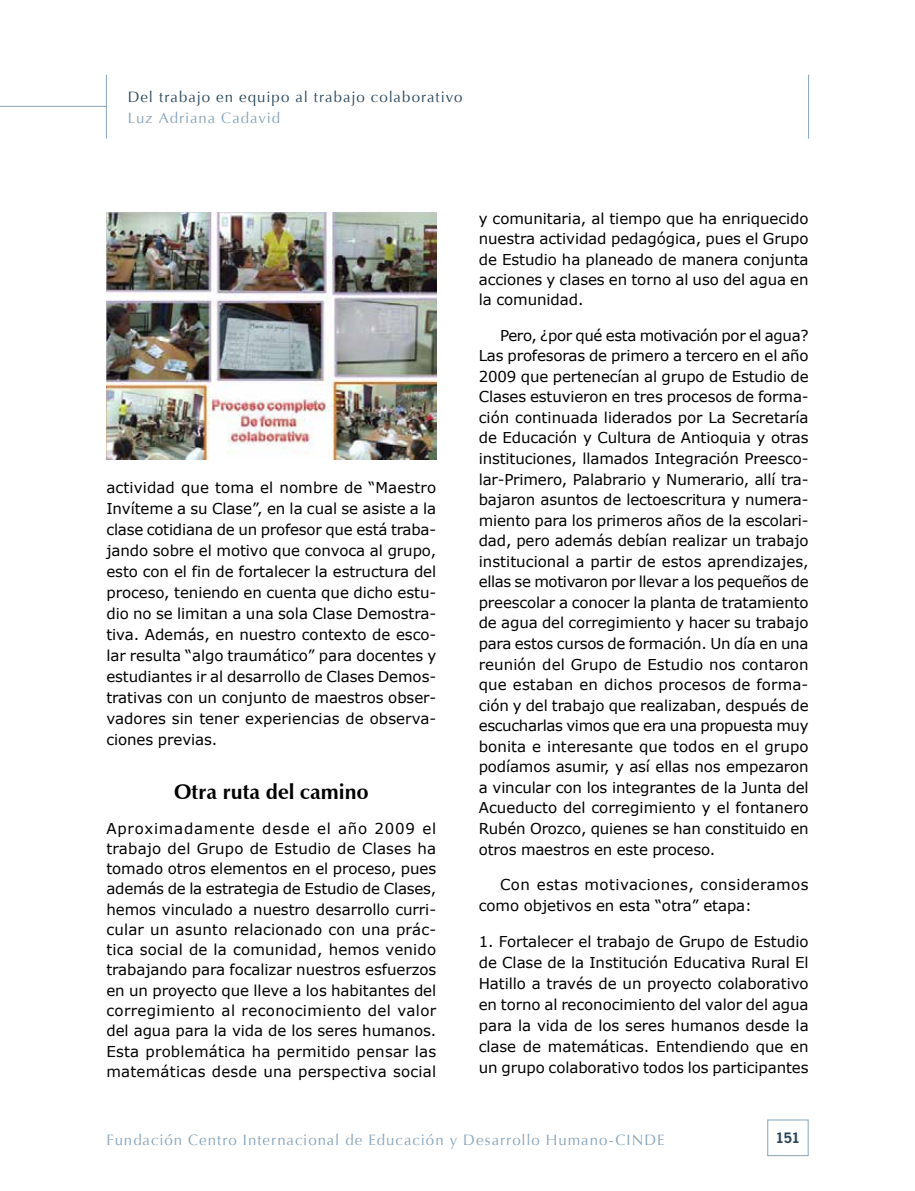
<style>
.page{position:relative;width:915px;height:1191px;background:#fff}
.page>*{position:absolute;margin:0;border:0;box-sizing:border-box;transform-origin:0 0}
.t1{font:700 21px "Zapf Humanist 601 BT";color:#000}
.t2{font:15px/20.5px "Verdana";letter-spacing:-.005em;color:#000;text-align:justify}
.t3{font:15px "Optima";letter-spacing:.065em;color:#88a4ba}
.t4{font:15px/21px "Verdana";letter-spacing:.03em;color:#000}
.t5{font:15px "Optima";letter-spacing:.065em;color:#2a4759}
.t6{font:700 13.5px "News Gothic Std";color:#2a4759}
</style>
<div class="page">
<hr style="left:0;top:106px;width:106px;height:1px;background:#88a4ba">
<hr style="left:106px;top:75px;width:1px;height:64px;background:#88a4ba">
<hr style="left:808px;top:75px;width:1px;height:64px;background:#88a4ba">
<div style="left:767px;top:1119px;width:41px;height:37px;border:1px solid #88a4ba"></div>
<img style="left:106px;top:213px;width:330px;height:247px">
<p class="t5" style="left:128px;top:89px;width:336px">Del trabajo en equipo al trabajo colaborativo</p>
<p class="t3" style="left:128px;top:110px;width:154px">Luz Adriana Cadavid</p>
<p class="t2" style="left:106px;top:476px;width:331px;line-height:21px">actividad que toma el nombre de “Maestro Invíteme a su Clase”, en la cual se asiste a la clase cotidiana de un profesor que está traba&shy;jando sobre el motivo que convoca al grupo, esto con el fin de fortalecer la estructura del proceso, teniendo en cuenta que dicho estu&shy;dio no se limitan a una sola Clase Demostra&shy;tiva. Además, en nuestro contexto de esco&shy;lar resulta “algo traumático” para docentes y estudiantes ir al desarrollo de Clases Demos&shy;trativas con un conjunto de maestros obser&shy;vadores sin tener experiencias de observa&shy;ciones previas.</p>
<h1 class="t1" style="left:174px;top:778px;width:195px">Otra ruta del camino</h1>
<p class="t2" style="left:106px;top:818px;width:331px">Aproximadamente desde el año 2009 el trabajo del Grupo de Estudio de Clases ha tomado otros elementos en el proceso, pues además de la estrategia de Estudio de Clases, hemos vinculado a nuestro desarrollo curri&shy;cular un asunto relacionado con una prác&shy;tica social de la comunidad, hemos venido trabajando para focalizar nuestros esfuerzos en un proyecto que lleve a los habitantes del corregimiento al reconocimiento del valor del agua para la vida de los seres humanos.<br>Esta problemática ha permitido pensar las matemáticas desde una perspectiva social</p>
<p class="t2" style="left:478px;top:208px;width:331px">y comunitaria, al tiempo que ha enriquecido nuestra actividad pedagógica, pues el Grupo de Estudio ha planeado de manera conjunta acciones y clases en torno al uso del agua en la comunidad.</p>
<p class="t2" style="left:478px;top:325px;width:331px;text-indent:21px">Pero, ¿por qué esta motivación por el agua?<br>Las profesoras de primero a tercero en el año 2009 que pertenecían al grupo de Estudio de Clases estuvieron en tres procesos de forma&shy;ción continuada liderados por La Secretaría de Educación y Cultura de Antioquia y otras instituciones, llamados Integración Preesco&shy;lar-Primero, Palabrario y Numerario, allí tra&shy;bajaron asuntos de lectoescritura y numera&shy;miento para los primeros años de la escolari&shy;dad, pero además debían realizar un trabajo institucional a partir de estos aprendizajes, ellas se motivaron por llevar a los pequeños de preescolar a conocer la planta de tratamiento de agua del corregimiento y hacer su trabajo para estos cursos de formación. Un día en una reunión del Grupo de Estudio nos contaron que estaban en dichos procesos de forma&shy;ción y del trabajo que realizaban, después de escucharlas vimos que era una propuesta muy bonita e interesante que todos en el grupo podíamos asumir, y así ellas nos empezaron a vincular con los integrantes de la Junta del Acueducto del corregimiento y el fontanero Rubén Orozco, quienes se han constituido en otros maestros en este proceso.</p>
<p class="t4" style="left:478px;top:874px;width:331px;text-indent:21px">Con estas motivaciones, consideramos como objetivos en esta “otra” etapa:</p>
<p class="t2" style="left:478px;top:931px;width:331px;line-height:21px">1. Fortalecer el trabajo de Grupo de Estudio de Clase de la Institución Educativa Rural El Hatillo a través de un proyecto colaborativo en torno al reconocimiento del valor del agua para la vida de los seres humanos desde la clase de matemáticas. Entendiendo que en un grupo colaborativo todos los participantes</p>
<p class="t3" style="left:106px;top:1131px;width:559px">Fundación Centro Internacional de Educación y Desarrollo Humano-CINDE</p>
<p class="t6" style="left:775px;top:1129px;width:26px">151</p>
</div>
